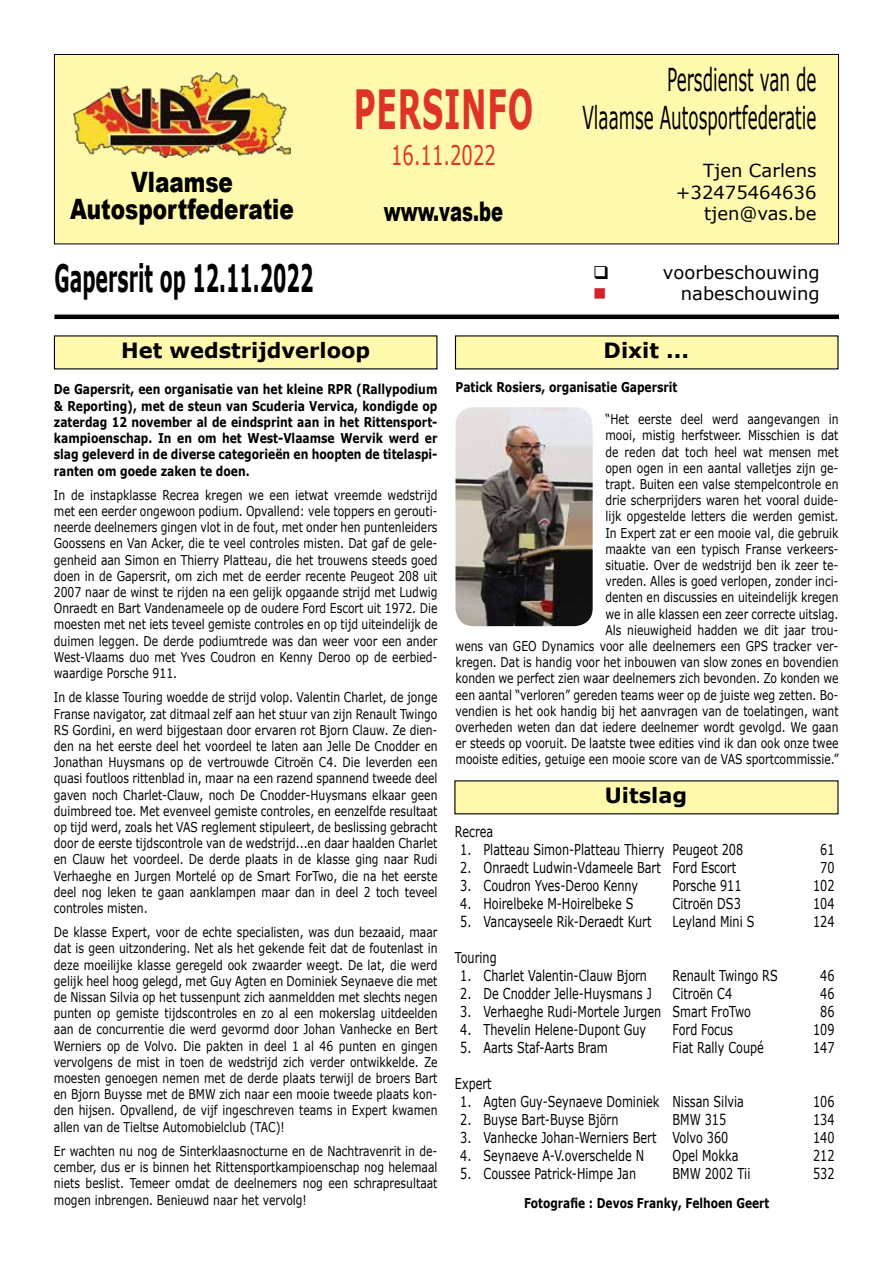
<style>
.page{position:relative;width:893px;height:1263px;background:#fff}
.page>*{position:absolute;margin:0;border:0;box-sizing:border-box;transform-origin:0 0}
.t1{font:700 54px "Verdana";letter-spacing:.025em;color:#de3327;scale:.56 1}
.t2{font:700 37.8px "Verdana";color:#000;scale:.5 1}
.t3{font:31.5px/37.8px "Verdana";color:#000;text-align:right;scale:.53 1}
.t4{font:900 28.05px/27px "Arial";color:#000;text-align:center;scale:.77 1}
.t5{font:900 27px "Arial";color:#000;scale:.67 1}
.t6{font:27px "Verdana";color:#de3327;scale:.67 1}
.t7{font:700 21px "Verdana";color:#000}
.t8{font:18px/21.6px "Verdana";color:#000;text-align:right}
.t9{font:18px "Wingdings";color:#d2232a}
.t10{font:15px "Verdana";color:#000;scale:.75 1}
.t11{font:13.5px/16.2px "Verdana";color:#000;text-align:justify;scale:.8 1}
.t12{font:700 13.5px/16.2px "Verdana";color:#000;text-align:justify;scale:.8 1}
.t13{font:700 13.5px "Verdana";color:#000;scale:.79 1}
</style>
<div class="page">
<div style="left:54px;top:336px;width:383px;height:33px;background:#fff9ae"></div>
<div style="left:54px;top:54px;width:784px;height:190px;background:#fff9ae"></div>
<div style="left:54px;top:54px;width:785px;height:190px;border:1px solid #000"></div>
<img style="left:73px;top:73px;width:218px;height:85px">
<hr style="left:54px;top:315px;width:785px;height:4px;background:#000">
<div style="left:455px;top:336px;width:383px;height:33px;background:#fff9ae"></div>
<div style="left:455px;top:781px;width:383px;height:33px;background:#fff9ae"></div>
<img style="left:455px;top:407px;width:138px;height:219px">
<h3 class="t4" style="left:70px;top:168px;width:292px">Vlaamse<br>Autosportfederatie</h3>
<h1 class="t1" style="left:354px;top:75px;width:322px">PERSINFO</h1>
<h3 class="t6" style="left:391px;top:136px;width:158px">16.11.2022</h3>
<h3 class="t5" style="left:384px;top:192px;width:180px">www.vas.be</h3>
<h3 class="t3" style="left:582px;top:61px;width:443px">Persdienst van de<br>Vlaamse Autosportfederatie</h3>
<h3 class="t8" style="left:676px;top:160px;width:142px">Tjen Carlens +32475464636 tjen@vas.be</h3>
<h2 class="t2" style="left:54px;top:255px;width:520px">Gapersrit op 12.11.2022</h2>
<h3 class="t8" style="left:663px;top:261px;width:158px">voorbeschouwing</h3>
<h3 class="t9" style="left:593px;top:284px;width:15px">■</h3>
<h3 class="t8" style="left:681px;top:283px;width:140px">nabeschouwing</h3>
<h3 class="t7" style="left:121px;top:337px;width:250px">Het wedstrijdverloop</h3>
<h3 class="t7" style="left:604px;top:337px;width:87px">Dixit ...</h3>
<p class="t12" style="left:455px;top:378px;width:279px">Patick Rosiers, organisatie Gapersrit</p>
<p class="t11" style="left:455px;top:411px;width:480px;text-align:right">“Het eerste deel werd aangevangen in<br>mooi, mistig herfstweer. Misschien is dat<br>de reden dat toch heel wat mensen met<br>open ogen in een aantal valletjes zijn ge-<br>trapt. Buiten een valse stempelcontrole en<br>drie scherprijders waren het vooral duide-<br>lijk opgestelde letters die werden gemist.<br>In Expert zat er een mooie val, die gebruik<br>maakte van een typisch Franse verkeers-<br>situatie. Over de wedstrijd ben ik zeer te-<br>vreden. Alles is goed verlopen, zonder inci-<br>denten en discussies en uiteindelijk kregen<br>we in alle klassen een zeer correcte uitslag.<br>Als nieuwigheid hadden we dit jaar trou-<br>wens van GEO Dynamics voor alle deelnemers een GPS tracker ver&shy;kregen. Dat is handig voor het inbouwen van slow zones en bovendien konden we perfect zien waar deelnemers zich bevonden. Zo konden we een aantal “verloren” gereden teams weer op de juiste weg zetten. Bo&shy;vendien is het ook handig bij het aanvragen van de toelatingen, want overheden weten dan dat iedere deelnemer wordt gevolgd. We gaan er steeds op vooruit. De laatste twee edities vind ik dan ook onze twee mooiste edities, getuige een mooie score van de VAS sportcommissie.”</p>
<h3 class="t7" style="left:605px;top:782px;width:84px">Uitslag</h3>
<p class="t10" style="left:455px;top:821px;width:53px">Recrea</p>
<p class="t10" style="left:460px;top:839px;width:379px">1. Platteau Simon-Platteau Thierry Peugeot 208</p>
<p class="t10" style="left:820px;top:839px;width:21px">61</p>
<p class="t10" style="left:460px;top:857px;width:369px">2. Onraedt Ludwin-Vdameele Bart Ford Escort</p>
<p class="t10" style="left:820px;top:857px;width:21px">70</p>
<p class="t10" style="left:460px;top:875px;width:239px">3. Coudron Yves-Deroo Kenny</p>
<p class="t10" style="left:672px;top:875px;width:94px">Porsche 911</p>
<p class="t10" style="left:813px;top:875px;width:30px">102</p>
<p class="t10" style="left:460px;top:893px;width:233px">4. Hoirelbeke M-Hoirelbeke S</p>
<p class="t10" style="left:672px;top:893px;width:93px">Citroën DS3</p>
<p class="t10" style="left:813px;top:893px;width:30px">104</p>
<p class="t10" style="left:460px;top:911px;width:257px">5. Vancayseele Rik-Deraedt Kurt</p>
<p class="t10" style="left:672px;top:911px;width:111px">Leyland Mini S</p>
<p class="t10" style="left:813px;top:911px;width:30px">124</p>
<p class="t10" style="left:455px;top:947px;width:57px">Touring</p>
<p class="t10" style="left:460px;top:965px;width:251px">1. Charlet Valentin-Clauw Bjorn</p>
<p class="t10" style="left:672px;top:965px;width:142px">Renault Twingo RS</p>
<p class="t10" style="left:820px;top:965px;width:21px">46</p>
<p class="t10" style="left:460px;top:983px;width:257px">2. De Cnodder Jelle-Huysmans J</p>
<p class="t10" style="left:672px;top:983px;width:81px">Citroën C4</p>
<p class="t10" style="left:820px;top:983px;width:21px">46</p>
<p class="t10" style="left:460px;top:1001px;width:389px">3. Verhaeghe Rudi-Mortele Jurgen Smart FroTwo</p>
<p class="t10" style="left:820px;top:1001px;width:21px">86</p>
<p class="t10" style="left:460px;top:1019px;width:250px">4. Thevelin Helene-Dupont Guy</p>
<p class="t10" style="left:672px;top:1019px;width:82px">Ford Focus</p>
<p class="t10" style="left:813px;top:1019px;width:30px">109</p>
<p class="t10" style="left:460px;top:1037px;width:198px">5. Aarts Staf-Aarts Bram</p>
<p class="t10" style="left:672px;top:1037px;width:123px">Fiat Rally Coupé</p>
<p class="t10" style="left:813px;top:1037px;width:30px">147</p>
<p class="t10" style="left:455px;top:1073px;width:50px">Expert</p>
<p class="t10" style="left:460px;top:1091px;width:380px">1. Agten Guy-Seynaeve Dominiek Nissan Silvia</p>
<p class="t10" style="left:813px;top:1091px;width:30px">106</p>
<p class="t10" style="left:460px;top:1109px;width:212px">2. Buyse Bart-Buyse Björn</p>
<p class="t10" style="left:672px;top:1109px;width:73px">BMW 315</p>
<p class="t10" style="left:813px;top:1109px;width:30px">134</p>
<p class="t10" style="left:460px;top:1127px;width:359px">3. Vanhecke Johan-Werniers Bert Volvo 360</p>
<p class="t10" style="left:813px;top:1127px;width:30px">140</p>
<p class="t10" style="left:460px;top:1145px;width:247px">4. Seynaeve A-V.overschelde N</p>
<p class="t10" style="left:672px;top:1145px;width:90px">Opel Mokka</p>
<p class="t10" style="left:813px;top:1145px;width:30px">212</p>
<p class="t10" style="left:460px;top:1163px;width:236px">5. Coussee Patrick-Himpe Jan</p>
<p class="t10" style="left:672px;top:1163px;width:105px">BMW 2002 Tii</p>
<p class="t10" style="left:813px;top:1163px;width:30px">532</p>
<p class="t13" style="left:524px;top:1194px;width:312px">Fotografie : Devos Franky, Felhoen Geert</p>
<p class="t12" style="left:54px;top:381px;width:481px">De Gapersrit, een organisatie van het kleine RPR (Rallypodium &amp; Reporting), met de steun van Scuderia Vervica, kondigde op zaterdag 12 november al de eindsprint aan in het Rittensport&shy;kampioenschap. In en om het West-Vlaamse Wervik werd er slag geleverd in de diverse categorieën en hoopten de titelaspi&shy;ranten om goede zaken te doen.</p>
<p class="t11" style="left:54px;top:487px;width:481px">In de instapklasse Recrea kregen we een ietwat vreemde wedstrijd met een eerder ongewoon podium. Opvallend: vele toppers en gerouti&shy;neerde deelnemers gingen vlot in de fout, met onder hen puntenleiders Goossens en Van Acker, die te veel controles misten. Dat gaf de gele&shy;genheid aan Simon en Thierry Platteau, die het trouwens steeds goed doen in de Gapersrit, om zich met de eerder recente Peugeot 208 uit 2007 naar de winst te rijden na een gelijk opgaande strijd met Ludwig Onraedt en Bart Vandenameele op de oudere Ford Escort uit 1972. Die moesten met net iets teveel gemiste controles en op tijd uiteindelijk de duimen leggen. De derde podiumtrede was dan weer voor een ander West-Vlaams duo met Yves Coudron en Kenny Deroo op de eerbied&shy;waardige Porsche 911.</p>
<p class="t11" style="left:54px;top:689px;width:481px">In de klasse Touring woedde de strijd volop. Valentin Charlet, de jonge Franse navigator, zat ditmaal zelf aan het stuur van zijn Renault Twingo RS Gordini, en werd bijgestaan door ervaren rot Bjorn Clauw. Ze dien&shy;den na het eerste deel het voordeel te laten aan Jelle De Cnodder en Jonathan Huysmans op de vertrouwde Citroën C4. Die leverden een quasi foutloos rittenblad in, maar na een razend spannend tweede deel gaven noch Charlet-Clauw, noch De Cnodder-Huysmans elkaar geen duimbreed toe. Met evenveel gemiste controles, en eenzelfde resultaat op tijd werd, zoals het VAS reglement stipuleert, de beslissing gebracht door de eerste tijdscontrole van de wedstrijd...en daar haalden Charlet en Clauw het voordeel. De derde plaats in de klasse ging naar Rudi Verhaeghe en Jurgen Mortelé op de Smart ForTwo, die na het eerste deel nog leken te gaan aanklampen maar dan in deel 2 toch teveel controles misten.</p>
<p class="t11" style="left:54px;top:924px;width:481px">De klasse Expert, voor de echte specialisten, was dun bezaaid, maar dat is geen uitzondering. Net als het gekende feit dat de foutenlast in deze moeilijke klasse geregeld ook zwaarder weegt. De lat, die werd gelijk heel hoog gelegd, met Guy Agten en Dominiek Seynaeve die met de Nissan Silvia op het tussenpunt zich aanmeldden met slechts negen punten op gemiste tijdscontroles en zo al een mokerslag uitdeelden aan de concurrentie die werd gevormd door Johan Vanhecke en Bert Werniers op de Volvo. Die pakten in deel 1 al 46 punten en gingen vervolgens de mist in toen de wedstrijd zich verder ontwikkelde. Ze moesten genoegen nemen met de derde plaats terwijl de broers Bart en Bjorn Buysse met de BMW zich naar een mooie tweede plaats kon&shy;den hijsen. Opvallend, de vijf ingeschreven teams in Expert kwamen allen van de Tieltse Automobielclub (TAC)!</p>
<p class="t11" style="left:54px;top:1143px;width:481px">Er wachten nu nog de Sinterklaasnocturne en de Nachtravenrit in de&shy;cember, dus er is binnen het Rittensportkampioenschap nog helemaal niets beslist. Temeer omdat de deelnemers nog een schrapresultaat mogen inbrengen. Benieuwd naar het vervolg!</p>
</div>
